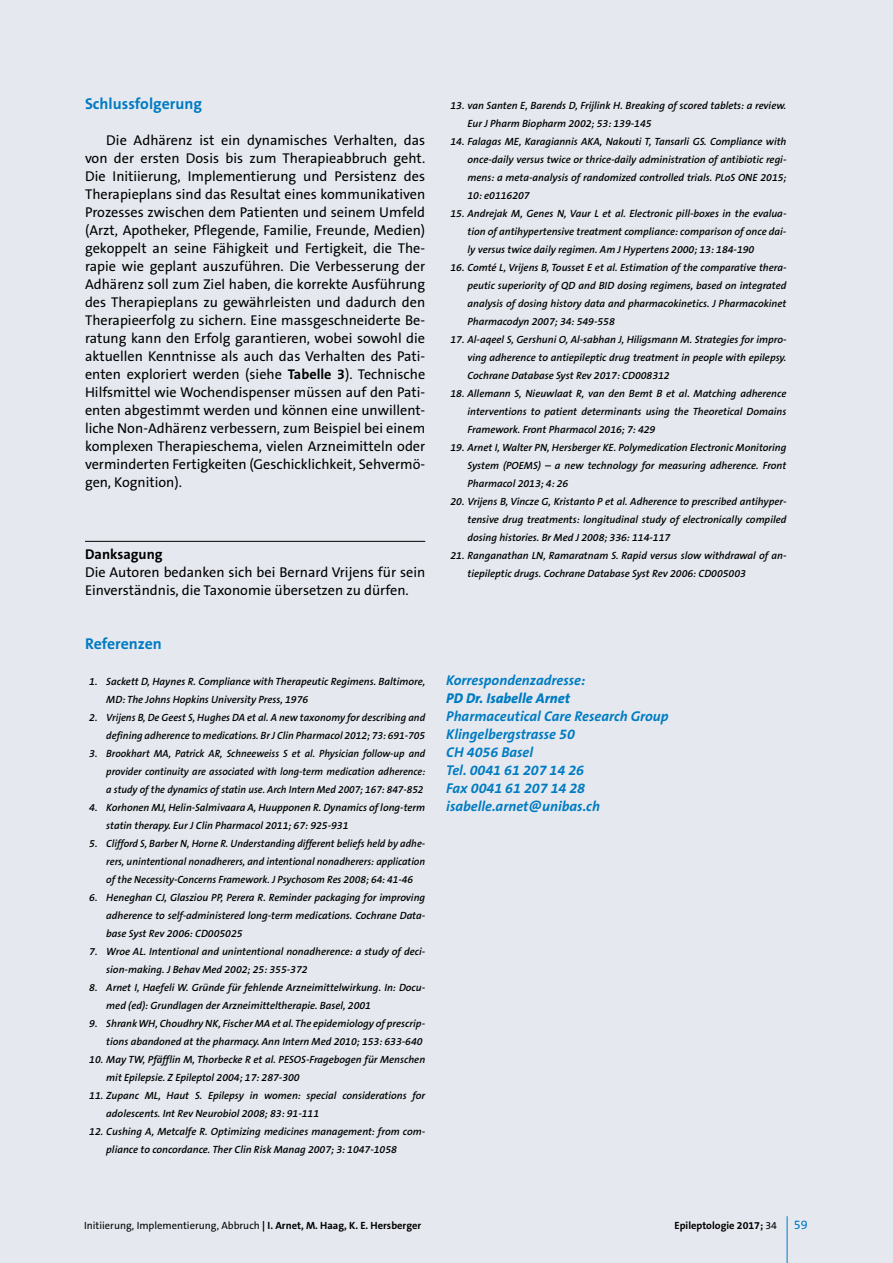
<style>
.page{position:relative;width:893px;height:1263px;background:#e5e9ef}
.page>*{position:absolute;margin:0;border:0;box-sizing:border-box;transform-origin:0 0}
.t1{font:700 15.75px "The Sans B W7";color:#007bc2}
.t2{font:14.25px/18px "The Sans B W5 Plain";color:#000;text-align:justify}
.t3{font:italic 700 14.25px/18px "The Sans B W7";color:#007bc2}
.t4{font:italic 800 14.25px "The Sans B W8";color:#007bc2}
.t5{font:700 14.25px "The Sans B W7";color:#000}
.t6{font:12.75px "The Sans B W5 Plain";color:#007bc2}
.t7{font:italic 600 10.5px/18px "The Sans B W6";color:#000;text-align:justify}
.t8{font:10.5px "The Sans B W5 Plain";color:#000}
.t9{font:700 10.5px "The Sans B W7";color:#000}
.s1{font-family:"The Sans B W7";font-weight:700}
.s2{font-family:"The Sans B W5 Plain";font-weight:400}
</style>
<div class="page">
<hr style="left:787px;top:1216px;width:1px;height:47px;background:#007bc2">
<hr style="left:85px;top:541px;width:340px;height:1px;background:#000">
<h1 class="t1" style="left:85px;top:94px;width:118px">Schlussfolgerung</h1>
<p class="t2" style="left:85px;top:132px;width:342px;text-indent:21px">Die Adhärenz ist ein dynamisches Verhalten, das von der ersten Dosis bis zum Therapieabbruch geht.<br>Die Initiierung, Implementierung und Persistenz des Therapieplans sind das Resultat eines kommunikativen Prozesses zwischen dem Patienten und seinem Umfeld (Arzt, Apotheker, Pflegende, Familie, Freunde, Medien) gekoppelt an seine Fähigkeit und Fertigkeit, die The&shy;rapie wie geplant auszuführen. Die Verbesserung der Adhärenz soll zum Ziel haben, die korrekte Ausführung des Therapieplans zu gewährleisten und dadurch den Therapieerfolg zu sichern. Eine massgeschneiderte Be&shy;ratung kann den Erfolg garantieren, wobei sowohl die aktuellen Kenntnisse als auch das Verhalten des Pati&shy;enten exploriert werden (siehe <span class="s1">Tabelle 3</span>). Technische Hilfsmittel wie Wochendispenser müssen auf den Pati&shy;enten abgestimmt werden und können eine unwillent&shy;liche Non-Adhärenz verbessern, zum Beispiel bei einem komplexen Therapieschema, vielen Arzneimitteln oder verminderten Fertigkeiten (Geschicklichkeit, Sehvermö&shy;gen, Kognition).</p>
<h2 class="t5" style="left:85px;top:545px;width:79px">Danksagung</h2>
<h2 class="t2" style="left:85px;top:564px;width:342px">Die Autoren bedanken sich bei Bernard Vrijens für sein<br>Einverständnis, die Taxonomie übersetzen zu dürfen.</h2>
<h1 class="t1" style="left:85px;top:634px;width:78px">Referenzen</h1>
<p class="t7" style="left:106px;top:673px;width:320px;text-indent:-17px">1. Sackett D, Haynes R. Compliance with Therapeutic Regimens. Baltimore,<br>MD: The Johns Hopkins University Press, 1976</p>
<p class="t7" style="left:89px;top:709px;width:337px;text-align:right">2. Vrijens B, De Geest S, Hughes DA et al. A new taxonomy for describing and defining adherence to medications. Br J Clin Pharmacol 2012; 73: 691-705</p>
<p class="t7" style="left:106px;top:745px;width:321px;text-indent:-17px">3. Brookhart MA, Patrick AR, Schneeweiss S et al. Physician follow-up and provider continuity are associated with long-term medication adherence: a study of the dynamics of statin use. Arch Intern Med 2007; 167: 847-852</p>
<p class="t7" style="left:106px;top:799px;width:320px;text-indent:-17px">4. Korhonen MJ, Helin-Salmivaara A, Huupponen R. Dynamics of long-term statin therapy. Eur J Clin Pharmacol 2011; 67: 925-931</p>
<p class="t7" style="left:106px;top:835px;width:320px;text-indent:-17px">5. Clifford S, Barber N, Horne R. Understanding different beliefs held by adhe&shy;rers, unintentional nonadherers, and intentional nonadherers: application of the Necessity-Concerns Framework. J Psychosom Res 2008; 64: 41-46</p>
<p class="t7" style="left:106px;top:889px;width:320px;text-indent:-17px">6. Heneghan CJ, Glasziou PP, Perera R. Reminder packaging for improving adherence to self-administered long-term medications. Cochrane Data&shy;base Syst Rev 2006: CD005025</p>
<p class="t7" style="left:106px;top:943px;width:320px;text-indent:-17px">7. Wroe AL. Intentional and unintentional nonadherence: a study of deci&shy;sion-making. J Behav Med 2002; 25: 355-372</p>
<p class="t7" style="left:106px;top:979px;width:320px;text-indent:-17px">8. Arnet I, Haefeli W. Gründe für fehlende Arzneimittelwirkung. In: Docu&shy;med (ed): Grundlagen der Arzneimitteltherapie. Basel, 2001</p>
<p class="t7" style="left:89px;top:1015px;width:337px;text-align:right">9. Shrank WH, Choudhry NK, Fischer MA et al. The epidemiology of prescrip&shy;tions abandoned at the pharmacy. Ann Intern Med 2010; 153: 633-640</p>
<p class="t7" style="left:106px;top:1051px;width:320px;text-indent:-17px">10. May TW, Pfäfflin M, Thorbecke R et al. PESOS-Fragebogen für Menschen mit Epilepsie. Z Epileptol 2004; 17: 287-300</p>
<p class="t7" style="left:106px;top:1087px;width:320px;text-indent:-17px">11. Zupanc ML, Haut S. Epilepsy in women: special considerations for adolescents. Int Rev Neurobiol 2008; 83: 91-111</p>
<p class="t7" style="left:106px;top:1123px;width:320px;text-indent:-17px">12. Cushing A, Metcalfe R. Optimizing medicines management: from com&shy;pliance to concordance. Ther Clin Risk Manag 2007; 3: 1047-1058</p>
<p class="t7" style="left:468px;top:97px;width:320px;text-indent:-17px">13. van Santen E, Barends D, Frijlink H. Breaking of scored tablets: a review.<br>Eur J Pharm Biopharm 2002; 53: 139-145</p>
<p class="t7" style="left:468px;top:133px;width:321px;text-indent:-17px">14. Falagas ME, Karagiannis AKA, Nakouti T, Tansarli GS. Compliance with once-daily versus twice or thrice-daily administration of antibiotic regi&shy;mens: a meta-analysis of randomized controlled trials. PLoS ONE 2015; 10: e0116207</p>
<p class="t7" style="left:468px;top:205px;width:320px;text-indent:-17px">15. Andrejak M, Genes N, Vaur L et al. Electronic pill-boxes in the evalua&shy;tion of antihypertensive treatment compliance: comparison of once dai&shy;ly versus twice daily regimen. Am J Hypertens 2000; 13: 184-190</p>
<p class="t7" style="left:468px;top:259px;width:320px;text-indent:-17px">16. Comté L, Vrijens B, Tousset E et al. Estimation of the comparative thera&shy;peutic superiority of QD and BID dosing regimens, based on integrated analysis of dosing history data and pharmacokinetics. J Pharmacokinet Pharmacodyn 2007; 34: 549-558</p>
<p class="t7" style="left:468px;top:331px;width:320px;text-indent:-17px">17. Al-aqeel S, Gershuni O, Al-sabhan J, Hiligsmann M. Strategies for impro&shy;ving adherence to antiepileptic drug treatment in people with epilepsy.<br>Cochrane Database Syst Rev 2017: CD008312</p>
<p class="t7" style="left:468px;top:385px;width:320px;text-indent:-17px">18. Allemann S, Nieuwlaat R, van den Bemt B et al. Matching adherence interventions to patient determinants using the Theoretical Domains Framework. Front Pharmacol 2016; 7: 429</p>
<p class="t7" style="left:468px;top:439px;width:320px;text-indent:-17px">19. Arnet I, Walter PN, Hersberger KE. Polymedication Electronic Monitoring System (POEMS) – a new technology for measuring adherence. Front Pharmacol 2013; 4: 26</p>
<p class="t7" style="left:468px;top:493px;width:320px;text-indent:-17px">20. Vrijens B, Vincze G, Kristanto P et al. Adherence to prescribed antihyper&shy;tensive drug treatments: longitudinal study of electronically compiled dosing histories. Br Med J 2008; 336: 114-117</p>
<p class="t7" style="left:468px;top:547px;width:320px;text-indent:-17px">21. Ranganathan LN, Ramaratnam S. Rapid versus slow withdrawal of an&shy;tiepileptic drugs. Cochrane Database Syst Rev 2006: CD005003</p>
<h2 class="t3" style="left:446px;top:672px;width:140px">Korrespondenzadresse:</h2>
<h2 class="t4" style="left:446px;top:689px;width:125px">PD Dr. Isabelle Arnet</h2>
<h2 class="t3" style="left:446px;top:708px;width:224px">Pharmaceutical Care Research Group<br>Klingelbergstrasse 50<br>CH 4056 Basel<br>Tel. 0041 61 207 14 26<br>Fax 0041 61 207 14 28 isabelle.arnet@unibas.ch</h2>
<p class="t8" style="left:84px;top:1219px;width:339px">Initiierung, Implementierung, Abbruch <span class="s1">| I. Arnet, M. Haag, K. E. Hersberger</span></p>
<p class="t9" style="left:674px;top:1218px;width:104px">Epileptologie 2017; <span class="s2">34</span></p>
<p class="t6" style="left:794px;top:1216px;width:16px">59</p>
</div>
